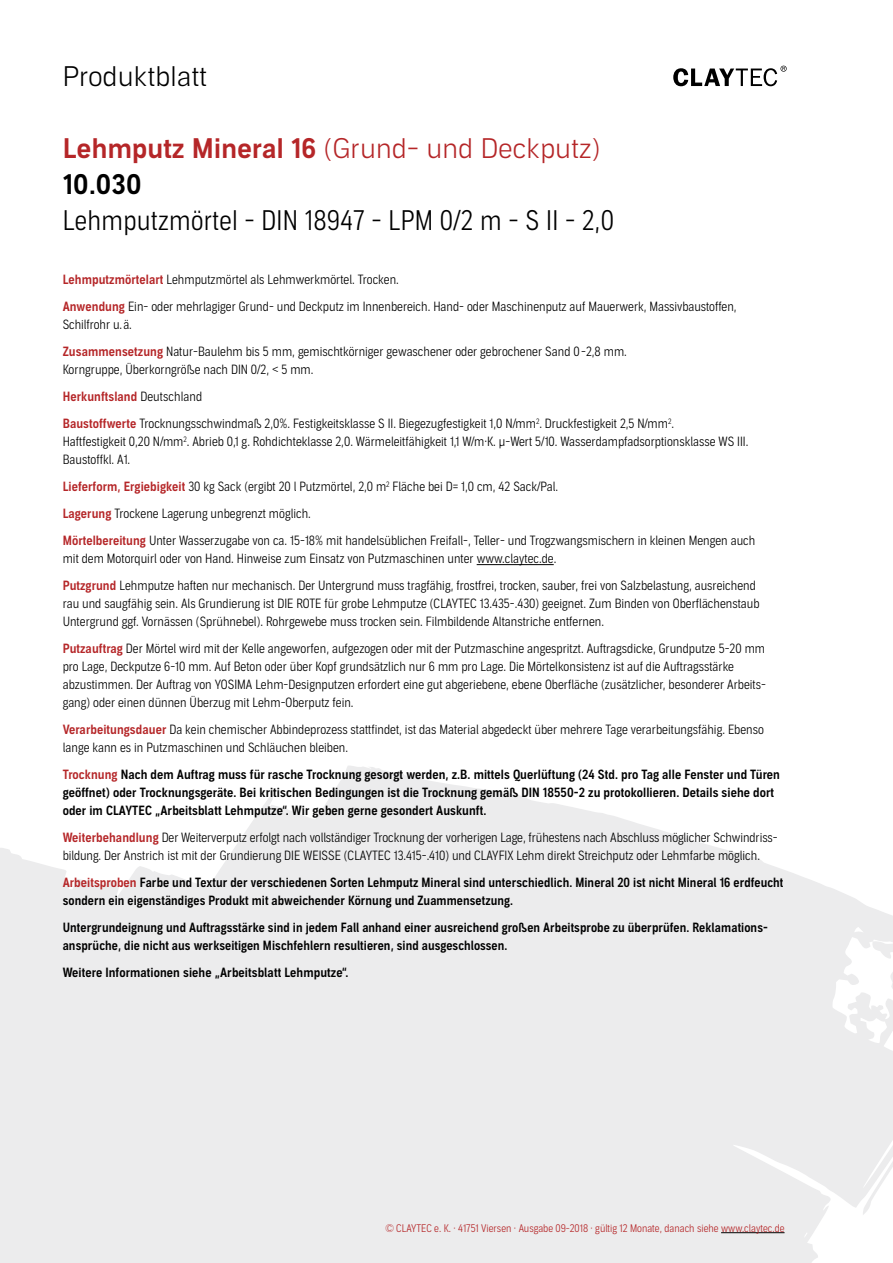
<style>
.page{position:relative;width:893px;height:1263px;background:#fff}
.page>*{position:absolute;margin:0;border:0;box-sizing:border-box;transform-origin:0 0}
.t1{font:300 27px "Aago Condensed";letter-spacing:.01em;color:#000}
.t2{font:300 27px "Aago";letter-spacing:.01em;color:#b52628}
.t3{font:300 27px "Aago";letter-spacing:.01em;color:#000}
.t4{font:27px "Aago Sm";color:#000}
.t5{font:300 12.75px/18px "Aago Condensed";color:#000}
.t6{font:12.75px/18px "Aago Condensed Sm";letter-spacing:.005em;color:#000}
.t7{font:12.75px "Aago Condensed Sm";letter-spacing:.005em;color:#b52628}
.t8{font:300 10.5px "Aago Condensed";color:#b52628}
.s1{font-family:"Aago Sm";font-weight:400}
.s2{font-family:"Aago Condensed Sm";font-weight:400;color:#b52628}
.s3{font-family:"Aago Condensed";font-weight:300;color:#000}
.s4{color:#b52628}
</style>
<div class="page">
<svg style="left:0;top:766px;width:893px;height:496px;fill:#ececed"></svg>
<hr style="left:477px;top:564px;width:77px;height:1px;background:#000">
<hr style="left:721px;top:1232px;width:63px;height:1px;background:#000">
<svg style="left:673px;top:66px;width:114px;height:20px"></svg>
<h1 class="t3" style="left:63px;top:61px;width:146px">Produktblatt</h1>
<h1 class="t2" style="left:63px;top:133px;width:539px"><span class="s1">Lehmputz Mineral 16</span> (Grund- und Deckputz)</h1>
<h1 class="t4" style="left:63px;top:169px;width:80px">10.030</h1>
<h1 class="t1" style="left:63px;top:206px;width:553px">Lehmputzmörtel - DIN 18947 - LPM 0/2 m - S II - 2,0</h1>
<p class="t5" style="left:63px;top:267px;width:675px;line-height:27px"><span class="s2">Lehmputzmörtelart</span> Lehmputzmörtel als Lehmwerkmörtel. Trocken.<br><span class="s2">Anwendung</span> Ein- oder mehrlagiger Grund- und Deckputz im Innenbereich. Hand- oder Maschinenputz auf Mauerwerk, Massivbaustoffen,</p>
<p class="t5" style="left:63px;top:312px;width:566px;line-height:27px">Schilfrohr u.ä.<br><span class="s2">Zusammensetzung</span> Natur-Baulehm bis 5 mm, gemischtkörniger gewaschener oder gebrochener Sand 0 -2,8 mm.</p>
<p class="t5" style="left:63px;top:361px;width:252px">Korngruppe, Überkorngröße nach DIN 0/2, &lt; 5 mm.</p>
<p class="t7" style="left:63px;top:389px;width:141px">Herkunftsland <span class="s3">Deutschland</span></p>
<p class="t5" style="left:63px;top:415px;width:687px"><span class="s2">Baustoffwerte</span> Trocknungsschwindmaß 2,0%. Festigkeitsklasse S II. Biegezugfestigkeit 1,0 N/mm<sup>2</sup>. Druckfestigkeit 2,5 N/mm<sup>2</sup>.<br>Haftfestigkeit 0,20 N/mm<sup>2</sup>. Abrieb 0,1 g. Rohdichteklasse 2,0. Wärmeleitfähigkeit 1,1 W/m∙K. µ-Wert 5/10. Wasserdampfadsorptionsklasse WS III.<br>Baustoffkl. A1.</p>
<p class="t5" style="left:63px;top:474px;width:694px;line-height:27px"><span class="s2">Lieferform, Ergiebigkeit</span> 30 kg Sack (ergibt 20 l Putzmörtel, 2,0 m<sup>2</sup> Fläche bei D= 1,0 cm, 42 Sack/Pal.<br><span class="s2">Lagerung</span> Trockene Lagerung unbegrenzt möglich.<br><span class="s2">Mörtelbereitung</span> Unter Wasserzugabe von ca. 15-18% mit handelsüblichen Freifall-, Teller- und Trogzwangsmischern in kleinen Mengen auch</p>
<p class="t5" style="left:63px;top:546px;width:695px;line-height:27px">mit dem Motorquirl oder von Hand. Hinweise zum Einsatz von Putzmaschinen unter www.claytec.de.<br><span class="s2">Putzgrund</span> Lehmputze haften nur mechanisch. Der Untergrund muss tragfähig, frostfrei, trocken, sauber, frei von Salzbelastung, ausreichend</p>
<p class="t5" style="left:63px;top:595px;width:698px">rau und saugfähig sein. Als Grundierung ist DIE ROTE für grobe Lehmputze (CLAYTEC 13.435-.430) geeignet. Zum Binden von Oberflächenstaub<br>Untergrund ggf. Vornässen (Sprühnebel). Rohrgewebe muss trocken sein. Filmbildende Altanstriche entfernen.</p>
<p class="t5" style="left:63px;top:640px;width:705px"><span class="s2">Putzauftrag</span> Der Mörtel wird mit der Kelle angeworfen, aufgezogen oder mit der Putzmaschine angespritzt. Auftragsdicke, Grundputze 5-20 mm pro Lage, Deckputze 6-10 mm. Auf Beton oder über Kopf grundsätzlich nur 6 mm pro Lage. Die Mörtelkonsistenz ist auf die Auftragsstärke abzustimmen. Der Auftrag von YOSIMA Lehm-Designputzen erfordert eine gut abgeriebene, ebene Oberfläche (zusätzlicher, besonderer Arbeits&shy;gang) oder einen dünnen Überzug mit Lehm-Oberputz fein.</p>
<p class="t5" style="left:63px;top:721px;width:703px"><span class="s2">Verarbeitungsdauer</span> Da kein chemischer Abbindeprozess stattfindet, ist das Material abgedeckt über mehrere Tage verarbeitungsfähig. Ebenso lange kann es in Putzmaschinen und Schläuchen bleiben.</p>
<p class="t6" style="left:63px;top:766px;width:719px"><span class="s4">Trocknung</span> Nach dem Auftrag muss für rasche Trocknung gesorgt werden, z.B. mittels Querlüftung (24 Std. pro Tag alle Fenster und Türen geöffnet) oder Trocknungsgeräte. Bei kritischen Bedingungen ist die Trocknung gemäß DIN 18550-2 zu protokollieren. Details siehe dort oder im CLAYTEC „Arbeitsblatt Lehmputze“. Wir geben gerne gesondert Auskunft.</p>
<p class="t5" style="left:63px;top:829px;width:716px"><span class="s2">Weiterbehandlung</span> Der Weiterverputz erfolgt nach vollständiger Trocknung der vorherigen Lage, frühestens nach Abschluss möglicher Schwindriss&shy;bildung. Der Anstrich ist mit der Grundierung DIE WEISSE (CLAYTEC 13.415-.410) und CLAYFIX Lehm direkt Streichputz oder Lehmfarbe möglich.</p>
<p class="t6" style="left:63px;top:874px;width:722px"><span class="s4">Arbeitsproben</span> Farbe und Textur der verschiedenen Sorten Lehmputz Mineral sind unterschiedlich. Mineral 20 ist nicht Mineral 16 erdfeucht sondern ein eigenständiges Produkt mit abweichender Körnung und Zuammensetzung.</p>
<p class="t6" style="left:63px;top:919px;width:707px">Untergrundeignung und Auftragsstärke sind in jedem Fall anhand einer ausreichend großen Arbeitsprobe zu überprüfen. Reklamations&shy;ansprüche, die nicht aus werkseitigen Mischfehlern resultieren, sind ausgeschlossen.</p>
<p class="t6" style="left:63px;top:964px;width:287px">Weitere Informationen siehe „Arbeitsblatt Lehmputze“.</p>
<p class="t8" style="left:385px;top:1222px;width:401px">© CLAYTEC e. K. · 41751 Viersen · Ausgabe 09-2018 · gültig 12 Monate, danach siehe www.claytec.de</p>
</div>
